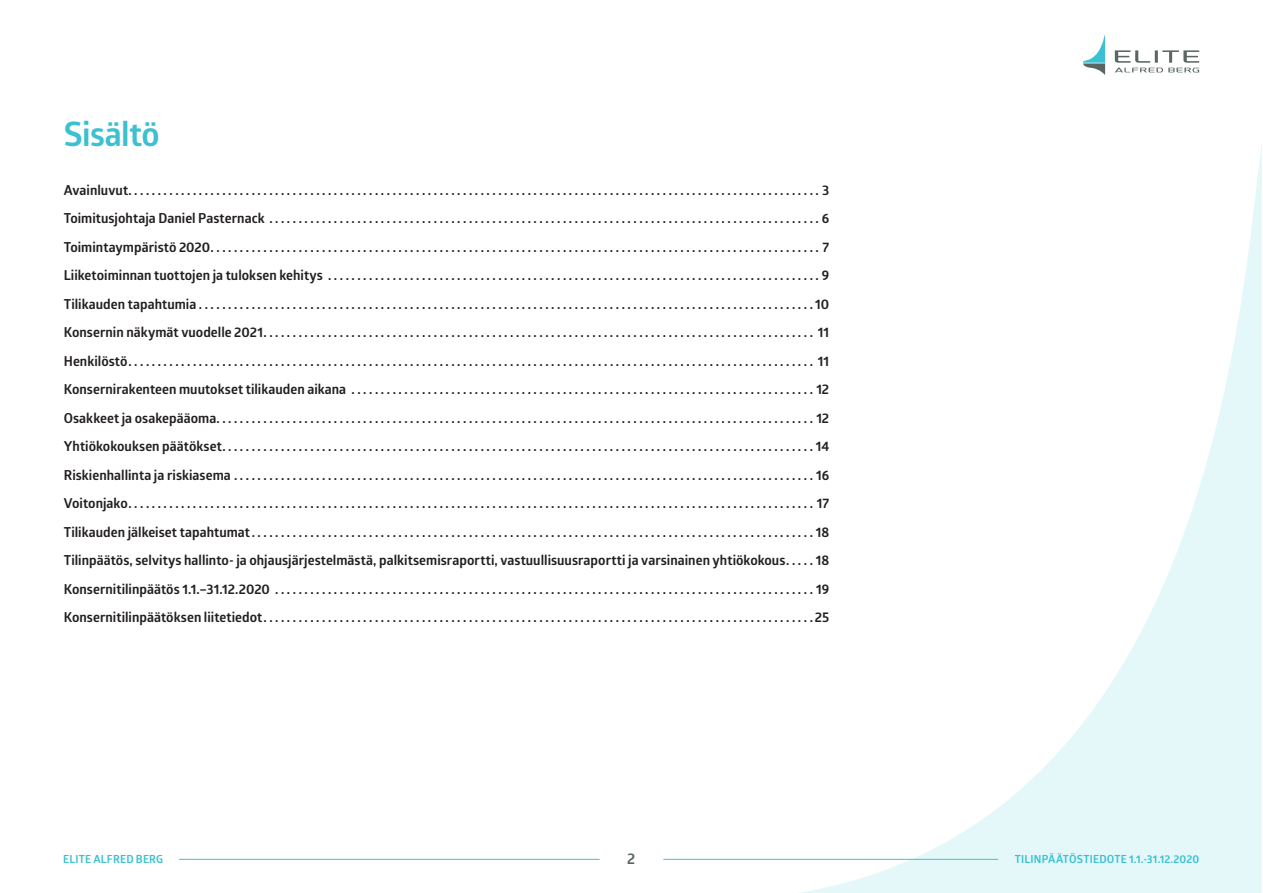
<style>
.page{position:relative;width:1263px;height:893px;background:#fff}
.page>*{position:absolute;margin:0;border:0;box-sizing:border-box;transform-origin:0 0}
.Nosto{font:700 33px "Glober";letter-spacing:-.015em;color:#3bc1d1}
.t1{font:700 15px "Glober";color:#5b6663}
.t2{font:700 13.5px "Glober";letter-spacing:.005em;color:#231f20}
.t3{font:700 10.95px "Glober";letter-spacing:.02em;color:#3bc1d1}
</style>
<div class="page">
<svg style="left:770px;top:144px;width:492px;height:749px"></svg>
<svg style="left:1115px;top:50px;width:84px;height:22px"></svg>
<svg style="left:1083px;top:35px;width:22px;height:40px"></svg>
<hr style="left:179px;top:859px;width:421px;height:1px;background:#3bc1d1">
<hr style="left:663px;top:859px;width:335px;height:1px;background:#3bc1d1">
<p class="Nosto" style="left:64px;top:111px;width:97px">Sisältö</p>
<p class="t2" style="left:64px;top:180px;width:69px">Avainluvut.......................................................................................................................</p>
<p class="t2" style="left:822px;top:180px;width:9px">3</p>
<p class="t2" style="left:64px;top:209px;width:207px">Toimitusjohtaja Daniel Pasternack...............................................................................................</p>
<p class="t2" style="left:822px;top:209px;width:9px">6</p>
<p class="t2" style="left:64px;top:237px;width:151px">Toimintaympäristö 2020.........................................................................................................</p>
<p class="t2" style="left:822px;top:237px;width:8px">7</p>
<p class="t2" style="left:64px;top:266px;width:266px">Liiketoiminnan tuottojen ja tuloksen kehitys .....................................................................................</p>
<p class="t2" style="left:822px;top:266px;width:9px">9</p>
<p class="t2" style="left:64px;top:294px;width:137px">Tilikauden tapahtumia.........................................................................................................</p>
<p class="t2" style="left:815px;top:294px;width:16px">10</p>
<p class="t2" style="left:64px;top:323px;width:203px">Konsernin näkymät vuodelle 2021...............................................................................................</p>
<p class="t2" style="left:818px;top:323px;width:13px">11</p>
<p class="t2" style="left:64px;top:351px;width:68px">Henkilöstö......................................................................................................................</p>
<p class="t2" style="left:818px;top:351px;width:13px">11</p>
<p class="t2" style="left:64px;top:380px;width:289px">Konsernirakenteen muutokset tilikauden aikana ................................................................................</p>
<p class="t2" style="left:816px;top:380px;width:14px">12</p>
<p class="t2" style="left:64px;top:408px;width:157px">Osakkeet ja osakepääoma.......................................................................................................</p>
<p class="t2" style="left:816px;top:408px;width:14px">12</p>
<p class="t2" style="left:64px;top:437px;width:162px">Yhtiökokouksen päätökset......................................................................................................</p>
<p class="t2" style="left:816px;top:437px;width:15px">14</p>
<p class="t2" style="left:64px;top:465px;width:172px">Riskienhallinta ja riskiasema....................................................................................................</p>
<p class="t2" style="left:816px;top:465px;width:15px">16</p>
<p class="t2" style="left:64px;top:494px;width:68px">Voitonjako......................................................................................................................</p>
<p class="t2" style="left:817px;top:494px;width:14px">17</p>
<p class="t2" style="left:64px;top:522px;width:191px">Tilikauden jälkeiset tapahtumat.................................................................................................</p>
<p class="t2" style="left:816px;top:522px;width:15px">18</p>
<p class="t2" style="left:64px;top:551px;width:725px">Tilinpäätös, selvitys hallinto- ja ohjausjärjestelmästä, palkitsemisraportti, vastuullisuusraportti ja varsinainen yhtiökokous......</p>
<p class="t2" style="left:816px;top:551px;width:15px">18</p>
<p class="t2" style="left:64px;top:579px;width:213px">Konsernitilinpäätös 1.1.–31.12.2020 .............................................................................................</p>
<p class="t2" style="left:816px;top:579px;width:15px">19</p>
<p class="t2" style="left:64px;top:608px;width:203px">Konsernitilinpäätöksen liitetiedot..............................................................................................</p>
<p class="t2" style="left:815px;top:608px;width:16px">25</p>
<p class="t3" style="left:63px;top:852px;width:102px">ELITE ALFRED BERG</p>
<p class="t1" style="left:627px;top:847px;width:10px">2</p>
<p class="t3" style="left:1015px;top:852px;width:186px">TILINPÄÄTÖSTIEDOTE 1.1.-31.12.2020</p>
</div>
